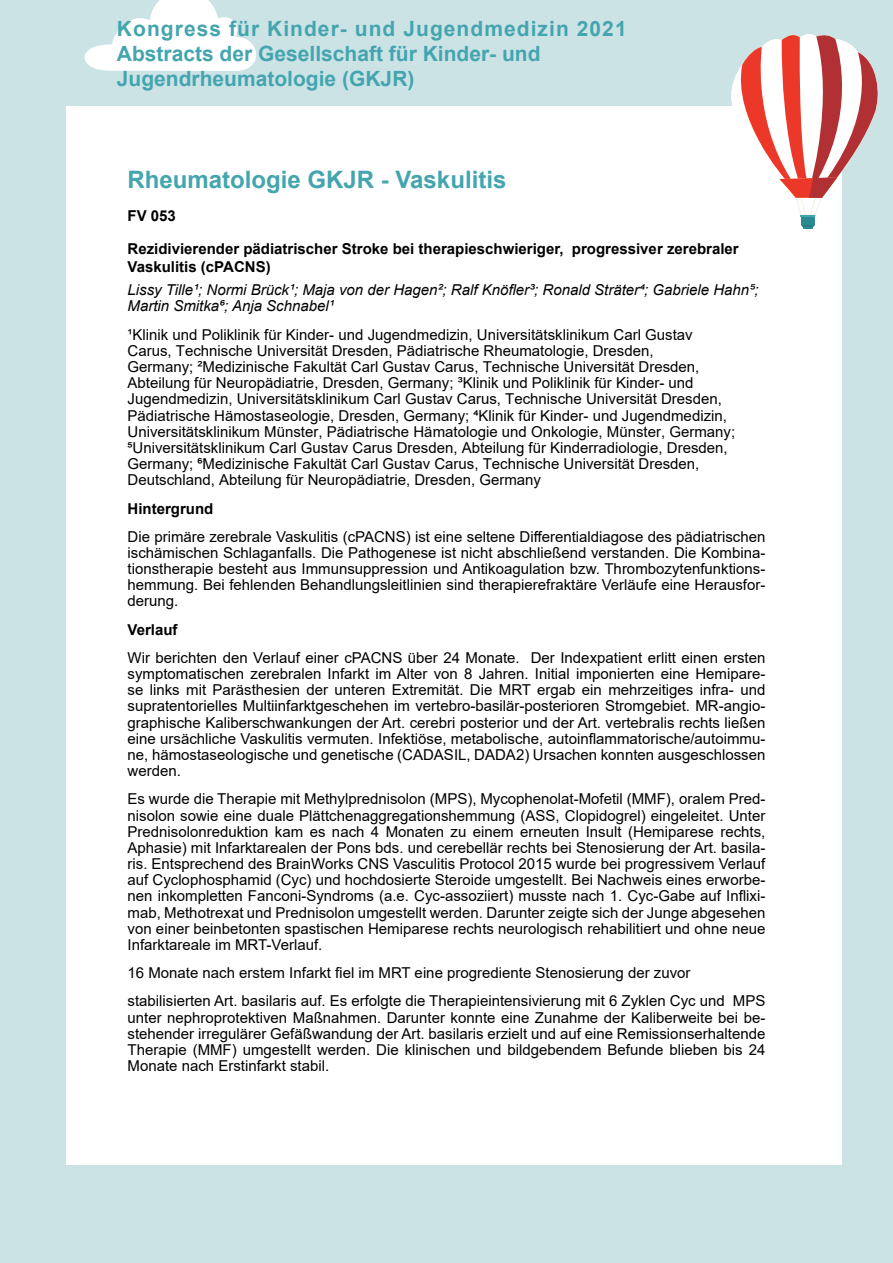
<style>
.page{position:relative;width:893px;height:1263px;background:#cce3e6}
.page>*{position:absolute;margin:0;border:0;box-sizing:border-box;transform-origin:0 0}
.t1{font:700 24px "Arial";color:#44a5ae}
.t2{font:700 21px/25.2px "Arial";color:#44a5ae}
.t3{font:15px/16.2px "Arial";color:#000;text-align:justify}
.t4{font:700 15px/18px "Arial";color:#000}
.t5{font:italic 15px/16.2px "Arial";color:#000}
</style>
<div class="page">
<div style="left:67px;top:106px;width:775px;height:1059px;background:#fff"></div>
<svg style="left:84px;top:0;width:172px;height:71px"></svg>
<svg style="left:731px;top:34px;width:147px;height:195px"></svg>
<h2 class="t2" style="left:117px;top:16px;width:511px">Kongress für Kinder- und Jugendmedizin 2021<br>Abstracts der Gesellschaft für Kinder- und<br>Jugendrheumatologie (GKJR)</h2>
<h1 class="t1" style="left:128px;top:162px;width:380px">Rheumatologie GKJR - Vaskulitis</h1>
<p class="t4" style="left:128px;top:206px;width:50px">FV 053</p>
<p class="t4" style="left:128px;top:239px;width:613px">Rezidivierender pädiatrischer Stroke bei therapieschwieriger, progressiver zerebraler<br>Vaskulitis (cPACNS)</p>
<p class="t5" style="left:128px;top:282px;width:632px">Lissy Tille¹; Normi Brück¹; Maja von der Hagen²; Ralf Knöfler³; Ronald Sträter⁴; Gabriele Hahn⁵;<br>Martin Smitka⁶; Anja Schnabel¹</p>
<p class="t3" style="left:128px;top:326px;width:609px;text-align:left">¹Klinik und Poliklinik für Kinder- und Jugendmedizin, Universitätsklinikum Carl Gustav Carus, Technische Universität Dresden, Pädiatrische Rheumatologie, Dresden,<br>Germany; ²Medizinische Fakultät Carl Gustav Carus, Technische Universität Dresden, Abteilung für Neuropädiatrie, Dresden, Germany; ³Klinik und Poliklinik für Kinder- und Jugendmedizin, Universitätsklinikum Carl Gustav Carus, Technische Universität Dresden, Pädiatrische Hämostaseologie, Dresden, Germany; ⁴Klinik für Kinder- und Jugendmedizin, Universitätsklinikum Münster, Pädiatrische Hämatologie und Onkologie, Münster, Germany; ⁵Universitätsklinikum Carl Gustav Carus Dresden, Abteilung für Kinderradiologie, Dresden, Germany; ⁶Medizinische Fakultät Carl Gustav Carus, Technische Universität Dresden, Deutschland, Abteilung für Neuropädiatrie, Dresden, Germany</p>
<p class="t4" style="left:128px;top:499px;width:87px">Hintergrund</p>
<p class="t3" style="left:128px;top:528px;width:639px">Die primäre zerebrale Vaskulitis (cPACNS) ist eine seltene Differentialdiagose des pädiatrischen ischämischen Schlaganfalls. Die Pathogenese ist nicht abschließend verstanden. Die Kombina&shy;tionstherapie besteht aus Immunsuppression und Antikoagulation bzw. Thrombozytenfunktions&shy;hemmung. Bei fehlenden Behandlungsleitlinien sind therapierefraktäre Verläufe eine Herausfor&shy;derung.</p>
<p class="t4" style="left:128px;top:620px;width:52px">Verlauf</p>
<p class="t3" style="left:128px;top:649px;width:639px">Wir berichten den Verlauf einer cPACNS über 24 Monate. Der Indexpatient erlitt einen ersten symptomatischen zerebralen Infarkt im Alter von 8 Jahren. Initial imponierten eine Hemipare&shy;se links mit Parästhesien der unteren Extremität. Die MRT ergab ein mehrzeitiges infra- und supratentorielles Multiinfarktgeschehen im vertebro-basilär-posterioren Stromgebiet. MR-angio&shy;graphische Kaliberschwankungen der Art. cerebri posterior und der Art. vertebralis rechts ließen eine ursächliche Vaskulitis vermuten. Infektiöse, metabolische, autoinflammatorische/autoimmu&shy;ne, hämostaseologische und genetische (CADASIL, DADA2) Ursachen konnten ausgeschlossen werden.</p>
<p class="t3" style="left:128px;top:791px;width:639px">Es wurde die Therapie mit Methylprednisolon (MPS), Mycophenolat-Mofetil (MMF), oralem Pred&shy;nisolon sowie eine duale Plättchenaggregationshemmung (ASS, Clopidogrel) eingeleitet. Unter Prednisolonreduktion kam es nach 4 Monaten zu einem erneuten Insult (Hemiparese rechts, Aphasie) mit Infarktarealen der Pons bds. und cerebellär rechts bei Stenosierung der Art. basila&shy;ris. Entsprechend des BrainWorks CNS Vasculitis Protocol 2015 wurde bei progressivem Verlauf auf Cyclophosphamid (Cyc) und hochdosierte Steroide umgestellt. Bei Nachweis eines erworbe&shy;nen inkompletten Fanconi-Syndroms (a.e. Cyc-assoziiert) musste nach 1. Cyc-Gabe auf Inflixi&shy;mab, Methotrexat und Prednisolon umgestellt werden. Darunter zeigte sich der Junge abgesehen von einer beinbetonten spastischen Hemiparese rechts neurologisch rehabilitiert und ohne neue Infarktareale im MRT-Verlauf.</p>
<p class="t3" style="left:128px;top:959px;width:639px;line-height:28.2px">16 Monate nach erstem Infarkt fiel im MRT eine progrediente Stenosierung der zuvor stabilisierten Art. basilaris auf. Es erfolgte die Therapieintensivierung mit 6 Zyklen Cyc und MPS</p>
<p class="t3" style="left:128px;top:1009px;width:639px">unter nephroprotektiven Maßnahmen. Darunter konnte eine Zunahme der Kaliberweite bei be&shy;stehender irregulärer Gefäßwandung der Art. basilaris erzielt und auf eine Remissionserhaltende Therapie (MMF) umgestellt werden. Die klinischen und bildgebendem Befunde blieben bis 24<br>Monate nach Erstinfarkt stabil.</p>
</div>
